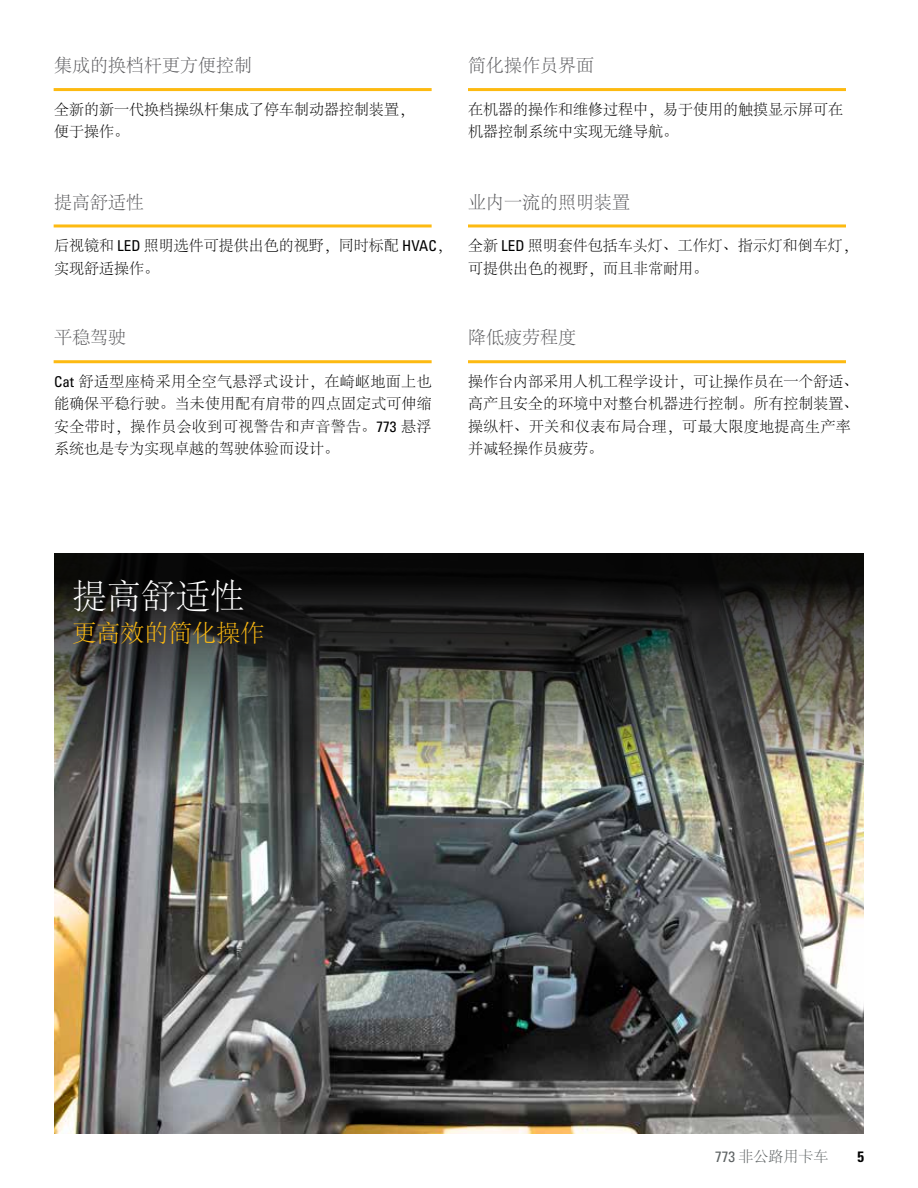
<style>
.page{position:relative;width:918px;height:1188px;background:#fff}
.page>*{position:absolute;margin:0;border:0;box-sizing:border-box;transform-origin:0 0}
.t1{font:300 34.5px "Adobe Song Std";color:#fff}
.t2{font:300 24px "Adobe Song Std";color:#fdba11}
.t3{font:300 18px "Adobe Song Std";color:#58585b}
.t4{font:300 15px/22.5px "Adobe Song Std";color:#000}
.t5{font:300 15px "Adobe Song Std";color:#5d6263}
.t6{font:15px "Univers LTCYR 67 Bold Cond";color:#000}
.s1{font-family:"Univers LTCYR 57";font-weight:400;font-stretch:condensed}
</style>
<div class="page">
<img style="left:54px;top:554px;width:810px;height:580px">
<hr style="left:54px;top:88px;width:378px;height:3px;background:#fdba11">
<hr style="left:54px;top:224px;width:378px;height:3px;background:#fdba11">
<hr style="left:468px;top:88px;width:378px;height:3px;background:#fdba11">
<hr style="left:468px;top:224px;width:378px;height:3px;background:#fdba11">
<hr style="left:54px;top:360px;width:378px;height:3px;background:#fdba11">
<hr style="left:468px;top:360px;width:378px;height:3px;background:#fdba11">
<p class="t3" style="left:54px;top:56px;width:199px">集成的换档杆更方便控制</p>
<p class="t3" style="left:468px;top:56px;width:127px">简化操作员界面</p>
<p class="t4" style="left:54px;top:98px;width:361px">全新的新一代换档操纵杆集成了停车制动器控制装置，便于操作。</p>
<p class="t4" style="left:468px;top:98px;width:376px">在机器的操作和维修过程中，易于使用的触摸显示屏可在机器控制系统中实现无缝导航。</p>
<p class="t3" style="left:54px;top:192px;width:91px">提高舒适性</p>
<p class="t3" style="left:468px;top:192px;width:163px">业内一流的照明装置</p>
<p class="t4" style="left:54px;top:235px;width:399px">后视镜和 <span class="s1">LED</span> 照明选件可提供出色的视野，同时标配 <span class="s1">HVAC</span>，实现舒适操作。</p>
<p class="t4" style="left:468px;top:235px;width:391px">全新 <span class="s1">LED</span> 照明套件包括车头灯、工作灯、指示灯和倒车灯，可提供出色的视野，而且非常耐用。</p>
<p class="t3" style="left:54px;top:328px;width:73px">平稳驾驶</p>
<p class="t3" style="left:468px;top:328px;width:109px">降低疲劳程度</p>
<p class="t4" style="left:54px;top:371px;width:379px;text-align:justify"><span class="s1">Cat</span> 舒适型座椅采用全空气悬浮式设计，在崎岖地面上也能确保平稳行驶。当未使用配有肩带的四点固定式可伸缩安全带时，操作员会收到可视警告和声音警告。<span class="s1">773</span> 悬浮系统也是专为实现卓越的驾驶体验而设计。</p>
<p class="t4" style="left:468px;top:371px;width:392px">操作台内部采用人机工程学设计，可让操作员在一个舒适、高产且安全的环境中对整台机器进行控制。所有控制装置、操纵杆、开关和仪表布局合理，可最大限度地提高生产率并减轻操作员疲劳。</p>
<h1 class="t1" style="left:72px;top:578px;width:174px">提高舒适性</h1>
<h2 class="t2" style="left:72px;top:620px;width:194px">更高效的简化操作</h2>
<p class="t5" style="left:715px;top:1148px;width:115px"><span class="s1">773</span> 非公路用卡车</p>
<p class="t6" style="left:857px;top:1147px;width:8px">5</p>
</div>
